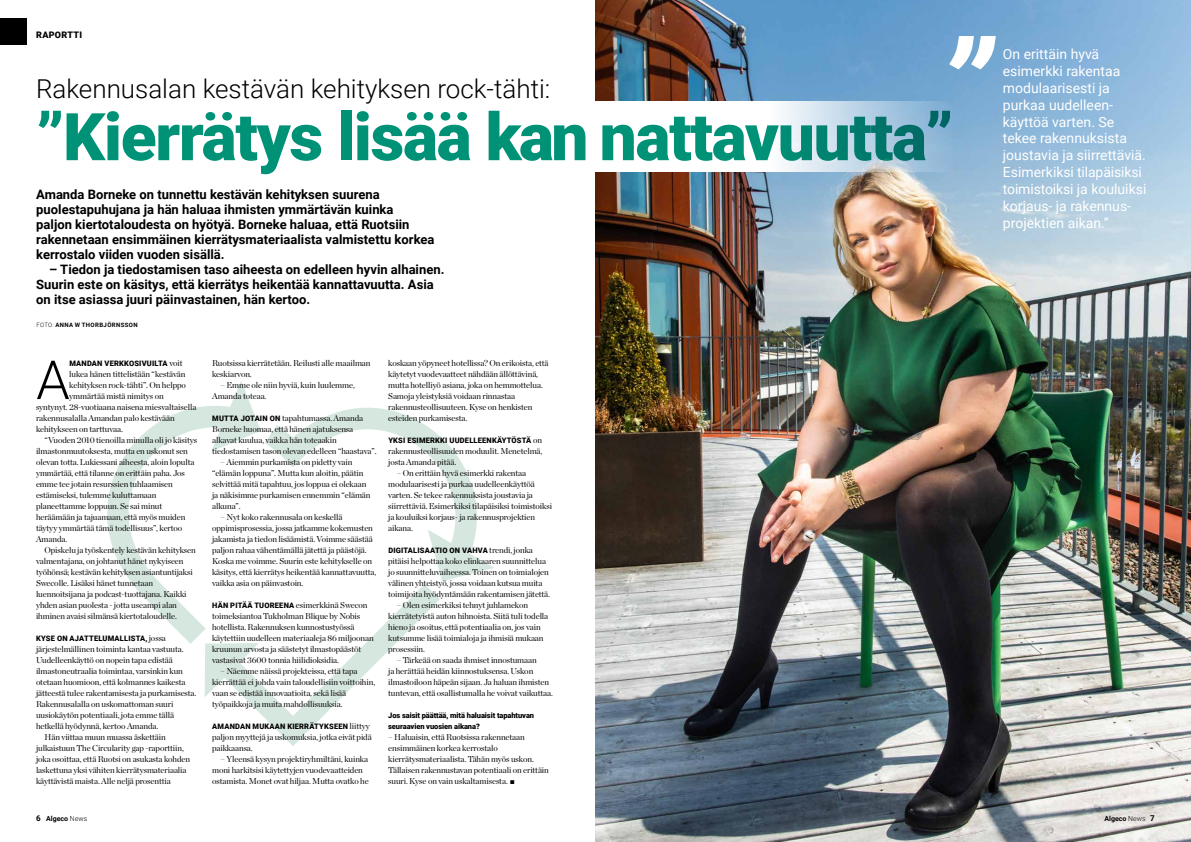
<style>
.page{position:relative;width:1191px;height:842px;background:#fff}
.page>*{position:absolute;margin:0;border:0;box-sizing:border-box;transform-origin:0 0}
.t1{font:900 65.9px "Roboto";letter-spacing:-.02em;color:#009277}
.t2{font:300 53.9px "Roboto";color:#000}
.t3{font:300 26px "Roboto";color:#000}
.t4{font:14px/17px "Roboto";color:#fff}
.t5{font:700 13px/15px "Roboto";color:#000}
.t6{font:900 9px "Roboto";letter-spacing:.035em;color:#000}
.t7{font:8.5px/11px "Chronicle Display";letter-spacing:-.01em;color:#000}
.t8{font:900 7.5px "Roboto";letter-spacing:.025em;color:#000}
.t9{font:900 7.5px/11px "Roboto";letter-spacing:-.01em;color:#000}
.t10{font:700 7px "Roboto";color:#000}
.t11{font:700 6px "Roboto";letter-spacing:.07em;color:#000}
.s1{font-weight:300}
.s2{font-family:"Chronicle Display";font-weight:400;font-size:8.5px}
.s3{font-size:8px}
.s4{font-family:"Roboto";font-weight:900;font-size:7.5px}
.s5{font-family:"Alegreya Sans SC";font-weight:300}
</style>
<div class="page">
<div style="left:0;top:18px;width:27px;height:26px;background:#000"></div>
<svg style="left:107px;top:381px;width:145px;height:263px"></svg>
<svg style="left:205px;top:407px;width:289px;height:339px"></svg>
<img style="left:595px;top:0;width:596px;height:842px">
<svg style="left:949px;top:36px;width:47px;height:33px"></svg>
<svg style="left:595px;top:102px;width:376px;height:70px"></svg>
<p class="t6" style="left:36px;top:28px;width:48px">RAPORTTI</p>
<h3 class="t3" style="left:36px;top:71px;width:516px">Rakennusalan kestävän kehityksen rock-tähti:</h3>
<h1 class="t1" style="left:36px;top:91px;width:919px">”Kierrätys lisää kan nattavuutta”</h1>
<p class="t5" style="left:36px;top:186px;width:400px">Amanda Borneke on tunnettu kestävän kehityksen suurena puolestapuhujana ja hän haluaa ihmisten ymmärtävän kuinka<br>paljon kiertotaloudesta on hyötyä. Borneke haluaa, että Ruotsiin rakennetaan ensimmäinen kierrätysmateriaalista valmistettu korkea kerrostalo viiden vuoden sisällä.</p>
<h3 class="t5" style="left:36px;top:261px;width:410px;text-indent:13px">– Tiedon ja tiedostamisen taso aiheesta on edelleen hyvin alhainen.<br>Suurin este on käsitys, että kierrätys heikentää kannattavuutta. Asia on itse asiassa juuri päinvastainen, hän kertoo.</h3>
<p class="t11" style="left:36px;top:320px;width:103px"><span class="s1">FOTO:</span> ANNA W THORBJÖRNSSON</p>
<h2 class="t2" style="left:36px;top:342px;width:35px">A</h2>
<p class="t8" style="left:69px;top:358px;width:115px">MANDAN VERKKOSIVUILTA <span class="s2">voit</span></p>
<p class="t7" style="left:69px;top:368px;width:118px">lukea hänen tittelistään “kestävän</p>
<p class="t7" style="left:69px;top:379px;width:118px">kehityksen rock-tähti”. On helppo</p>
<p class="t7" style="left:69px;top:390px;width:96px">ymmärtää mistä nimitys on</p>
<p class="t7" style="left:36px;top:401px;width:162px">syntynyt. 28-vuotiaana naisena miesvaltaisella</p>
<p class="t7" style="left:36px;top:412px;width:140px">rakennusalalla Amandan palo kestävään</p>
<p class="t7" style="left:36px;top:423px;width:88px">kehitykseen on tarttuvaa.</p>
<p class="t7" style="left:44px;top:434px;width:154px">“Vuoden 2010 tienoilla minulla oli jo käsitys</p>
<p class="t7" style="left:36px;top:445px;width:153px">ilmastonmuutoksesta, mutta en uskonut sen</p>
<p class="t7" style="left:36px;top:456px;width:160px">olevan totta. Lukiessani aiheesta, aloin lopulta</p>
<p class="t7" style="left:36px;top:467px;width:150px">ymmärtää, että tilanne on erittäin paha. Jos</p>
<p class="t7" style="left:36px;top:478px;width:138px">emme tee jotain resurssien tuhlaamisen</p>
<p class="t7" style="left:36px;top:489px;width:122px">estämiseksi, tulemme kuluttamaan</p>
<p class="t7" style="left:36px;top:500px;width:128px">planeettamme loppuun. Se sai minut</p>
<p class="t7" style="left:36px;top:511px;width:151px">heräämään ja tajuamaan, että myös muiden</p>
<p class="t7" style="left:36px;top:522px;width:148px">täytyy ymmärtää tämä todellisuus”, kertoo</p>
<p class="t7" style="left:36px;top:533px;width:33px">Amanda.</p>
<p class="t7" style="left:44px;top:544px;width:153px">Opiskelu ja työskentely kestävän kehityksen</p>
<p class="t7" style="left:36px;top:555px;width:149px">valmentajana, on johtanut hänet nykyiseen</p>
<p class="t7" style="left:36px;top:566px;width:158px">työhönsä; kestävän kehityksen asiantuntijaksi</p>
<p class="t7" style="left:36px;top:577px;width:119px">Swecolle. Lisäksi hänet tunnetaan</p>
<p class="t7" style="left:36px;top:588px;width:152px">luennoitsijana ja podcast-tuottajana. Kaikki</p>
<p class="t7" style="left:36px;top:599px;width:142px">yhden asian puolesta - jotta useampi alan</p>
<p class="t7" style="left:36px;top:610px;width:142px">ihminen avaisi silmänsä kiertotaloudelle.</p>
<p class="t8" style="left:36px;top:633px;width:131px">KYSE ON AJATTELUMALLISTA, <span class="s2">jossa</span></p>
<p class="t7" style="left:36px;top:643px;width:149px">järjestelmällinen toiminta kantaa vastuuta.</p>
<p class="t7" style="left:36px;top:654px;width:138px">Uudelleenkäyttö on nopein tapa edistää</p>
<p class="t7" style="left:36px;top:665px;width:148px">ilmastoneutraalia toimintaa, varsinkin kun</p>
<p class="t7" style="left:36px;top:676px;width:151px">otetaan huomioon, että kolmannes kaikesta</p>
<p class="t7" style="left:36px;top:687px;width:162px">jätteestä tulee rakentamisesta ja purkamisesta.</p>
<p class="t7" style="left:36px;top:698px;width:139px">Rakennusalalla on uskomattoman suuri</p>
<p class="t7" style="left:36px;top:709px;width:140px">uusiokäytön potentiaali, jota emme tällä</p>
<p class="t7" style="left:36px;top:720px;width:124px">hetkellä hyödynnä, kertoo Amanda.</p>
<p class="t7" style="left:45px;top:731px;width:123px">Hän viittaa muun muassa äskettäin</p>
<p class="t7" style="left:36px;top:742px;width:149px">julkaistuun The Circularity gap -raporttiin,</p>
<p class="t7" style="left:36px;top:753px;width:156px">joka osoittaa, että Ruotsi on asukasta kohden</p>
<p class="t7" style="left:36px;top:764px;width:152px">laskettuna yksi vähiten kierrätysmateriaalia</p>
<p class="t7" style="left:36px;top:775px;width:136px">käyttävistä maista. Alle neljä prosenttia</p>
<p class="t10" style="left:36px;top:814px;width:53px"><span class="s3">6</span> Algeco <span class="s1">News</span></p>
<p class="t7" style="left:212px;top:357px;width:160px">Ruotsissa kierrätetään. Reilusti alle maailman keskiarvon.</p>
<p class="t7" style="left:212px;top:379px;width:144px;text-indent:8px">– Emme ole niin hyviä, kuin luulemme,<br>Amanda toteaa.</p>
<p class="t7" style="left:212px;top:412px;width:166px"><span class="s4">MUTTA JOTAIN ON</span> tapahtumassa. Amanda Borneke huomaa, että hänen ajatuksensa alkavat kuulua, vaikka hän toteaakin tiedostamisen tason olevan edelleen “haastava”.</p>
<p class="t7" style="left:212px;top:456px;width:160px;text-indent:9px">– Aiemmin purkamista on pidetty vain “elämän loppuna”. Mutta kun aloitin, päätin selvittää mitä tapahtuu, jos loppua ei olekaan ja näkisimme purkamisen ennemmin “elämän alkuna”.</p>
<p class="t7" style="left:212px;top:511px;width:166px;text-indent:9px">– Nyt koko rakennusala on keskellä oppimisprosessia, jossa jatkamme kokemusten jakamista ja tiedon lisäämistä. Voimme säästää paljon rahaa vähentämällä jätettä ja päästöjä.<br>Koska me voimme. Suurin este kehitykselle on käsitys, että kierrätys heikentää kannattavuutta, vaikka asia on päinvastoin.</p>
<p class="t7" style="left:212px;top:599px;width:163px"><span class="s4">HÄN PITÄÄ TUOREENA</span> esimerkkinä Swecon toimeksiantoa Tukholman Blique by Nobis hotellista. Rakennuksen kunnostustyössä käytettiin uudelleen materiaaleja 86 miljoonan kruunun arvosta ja säästetyt ilmastopäästöt vastasivat 3600 tonnia hiilidioksidia.</p>
<p class="t7" style="left:212px;top:665px;width:165px;text-indent:8px">– Näemme näissä projekteissa, että tapa kierrättää ei johda vain taloudellisiin voittoihin, vaan se edistää innovaatioita, sekä lisää työpaikkoja ja muita mahdollisuuksia.</p>
<p class="t8" style="left:212px;top:721px;width:159px">AMANDAN MUKAAN KIERRÄTYKSEEN <span class="s2">liittyy</span></p>
<p class="t7" style="left:212px;top:731px;width:161px">paljon myyttejä ja uskomuksia, jotka eivät pidä paikkaansa.</p>
<p class="t7" style="left:212px;top:753px;width:158px;text-indent:9px">– Yleensä kysyn projektiryhmiltäni, kuinka moni harkitsisi käytettyjen vuodevaatteiden ostamista. Monet ovat hiljaa. Mutta ovatko he</p>
<p class="t7" style="left:388px;top:357px;width:162px">koskaan yöpyneet hotellissa? On erikoista, että käytetyt vuodevaatteet nähdään ällöttävinä, mutta hotelliyö asiana, joka on hemmottelua.<br>Samoja yleistyksiä voidaan rinnastaa rakennusteollisuuteen. Kyse on henkisten esteiden purkamisesta.</p>
<p class="t8" style="left:388px;top:435px;width:155px">YKSI ESIMERKKI UUDELLEENKÄYTÖSTÄ <span class="s2">on</span></p>
<p class="t7" style="left:388px;top:445px;width:156px">rakennusteollisuuden moduulit. Menetelmä, josta Amanda pitää.</p>
<p class="t7" style="left:388px;top:467px;width:165px;text-indent:8px">– On erittäin hyvä esimerkki rakentaa modulaarisesti ja purkaa uudelleenkäyttöä varten. Se tekee rakennuksista joustavia ja siirrettäviä. Esimerkiksi tilapäisiksi toimistoiksi ja kouluiksi korjaus- ja rakennusprojektien aikana.</p>
<p class="t8" style="left:388px;top:545px;width:146px">DIGITALISAATIO ON VAHVA <span class="s2">trendi, jonka</span></p>
<p class="t7" style="left:388px;top:555px;width:163px">pitäisi helpottaa koko elinkaaren suunnittelua jo suunnitteluvaiheessa. Toinen on toimialojen välinen yhteistyö, jossa voidaan kutsua muita toimijoita hyödyntämään rakentamisen jätettä.</p>
<p class="t7" style="left:388px;top:599px;width:162px;text-indent:8px">– Olen esimerkiksi tehnyt juhlamekon kierrätetyistä auton hihnoista. Siitä tuli todella hieno ja osoitus, että potentiaalia on, jos vain kutsumme lisää toimialoja ja ihmisiä mukaan prosessiin.</p>
<p class="t7" style="left:388px;top:654px;width:166px;text-indent:8px">– Tärkeää on saada ihmiset innostumaan<br>ja herättää heidän kiinnostuksensa. Uskon ilmastoiloon häpeän sijaan. Ja haluan ihmisten tuntevan, että osallistumalla he voivat vaikuttaa.</p>
<p class="t9" style="left:388px;top:710px;width:147px">Jos saisit päättää, mitä haluaisit tapahtuvan seuraavien vuosien aikana?</p>
<p class="t7" style="left:388px;top:731px;width:162px">– Haluaisin, että Ruotsissa rakennetaan ensimmäinen korkea kerrostalo kierrätysmateriaalista. Tähän myös uskon.<br>Tällaisen rakennustavan potentiaali on erittäin suuri. Kyse on vain uskaltamisesta. <span class="s5">◼</span></p>
<p class="t4" style="left:1003px;top:45px;width:145px">On erittäin hyvä esimerkki rakentaa modulaarisesti ja purkaa uudelleen&shy;käyttöä varten. Se tekee rakennuksista joustavia ja siirrettäviä.<br>Esimerkiksi tilapäisiksi toimistoiksi ja kouluiksi korjaus- ja rakennus&shy;projektien aikan.”</p>
<p class="t10" style="left:1104px;top:814px;width:52px">Algeco <span class="s1">News</span> <span class="s3">7</span></p>
</div>
